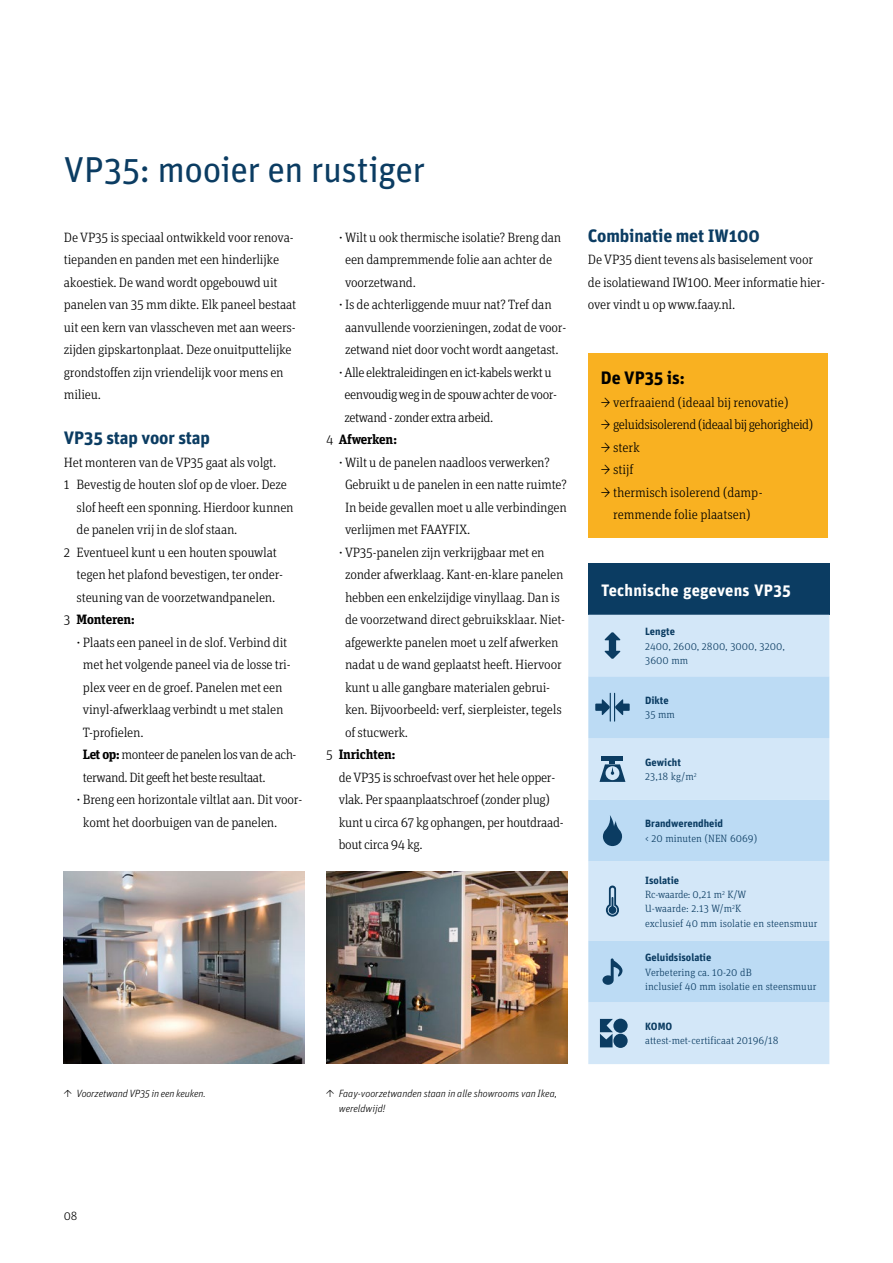
<style>
.page{position:relative;width:893px;height:1263px;background:#fff}
.page>*{position:absolute;margin:0;border:0;box-sizing:border-box;transform-origin:0 0}
.t1{font:36px "Unit Pro";letter-spacing:-.02em;color:#0b3c62}
.t2{font:700 18px "Unit Pro";letter-spacing:-.005em;color:#0b3c62}
.t3{font:700 18px "Unit Pro";letter-spacing:-.005em;color:#000}
.t4{font:700 16.5px "Unit Pro";letter-spacing:.01em;color:#fff}
.t5{font:300 13.5px/22.5px "Unit Slab Pro";letter-spacing:-.015em;color:#000}
.t6{font:300 13.5px "Unit Slab Pro";letter-spacing:-.035em;color:#000}
.t7{font:700 13.5px "Unit Slab Pro";letter-spacing:-.015em;color:#000}
.t8{font:300 12px "Unit Pro";color:#000}
.t9{font:300 10.5px/14.2px "Unit Slab Pro";letter-spacing:.005em;color:#0b3c62}
.t10{font:italic 300 10.5px/15px "Unit Pro";letter-spacing:-.005em;color:#000}
.t11{font:700 10.5px "Unit Pro";color:#0b3c62}
.s1{font-weight:300}
.s2{font-weight:700}
</style>
<div class="page">
<img style="left:64px;top:872px;width:241px;height:191px">
<img style="left:326px;top:872px;width:241px;height:191px">
<div style="left:588px;top:564px;width:241px;height:51px;background:#0b3c62"></div>
<div style="left:588px;top:615px;width:241px;height:449px;background:#d3e7f8"></div>
<svg style="left:588px;top:676px;width:241px;height:326px;background:#c6e0f5"></svg>
<svg style="left:604px;top:632px;width:17px;height:27px"></svg>
<svg style="left:595px;top:693px;width:35px;height:29px"></svg>
<svg style="left:599px;top:761px;width:26px;height:21px"></svg>
<hr style="left:602px;top:756px;width:21px;height:4px;background:#0b3c62">
<svg style="left:603px;top:815px;width:19px;height:31px"></svg>
<svg style="left:606px;top:885px;width:14px;height:32px"></svg>
<div style="left:609px;top:906px;width:7px;height:8px;background:#0b3c62;border-radius:50%"></div>
<svg style="left:602px;top:958px;width:20px;height:27px"></svg>
<div style="left:613px;top:1034px;width:15px;height:14px;background:#0b3c62;border-radius:50%"></div>
<svg style="left:600px;top:1019px;width:13px;height:28px"></svg>
<div style="left:613px;top:1019px;width:15px;height:14px;background:#0b3c62;border-radius:50%"></div>
<div style="left:588px;top:353px;width:240px;height:185px;background:#f9b121"></div>
<h1 class="t1" style="left:64px;top:146px;width:363px">VP35: mooier en rustiger</h1>
<p class="t5" style="left:64px;top:225px;width:234px">De VP35 is speciaal ontwikkeld voor renova&shy;tiepanden en panden met een hinderlijke akoestiek. De wand wordt opgebouwd uit panelen van 35 mm dikte. Elk paneel bestaat uit een kern van vlasscheven met aan weers&shy;zijden gipskartonplaat. Deze onuitputtelijke grondstoffen zijn vriendelijk voor mens en milieu.</p>
<h2 class="t2" style="left:64px;top:426px;width:148px">VP35 stap voor stap</h2>
<p class="t5" style="left:64px;top:450px;width:214px">Het monteren van de VP35 gaat als volgt.</p>
<p class="t5" style="left:64px;top:473px;width:225px">1 Bevestig de houten slof op de vloer. Deze</p>
<p class="t5" style="left:77px;top:495px;width:218px">slof heeft een sponning. Hierdoor kunnen</p>
<p class="t5" style="left:77px;top:518px;width:162px">de panelen vrij in de slof staan.</p>
<p class="t5" style="left:64px;top:540px;width:214px">2 Eventueel kunt u een houten spouwlat</p>
<p class="t5" style="left:77px;top:563px;width:208px">tegen het plafond bevestigen, ter onder-</p>
<p class="t5" style="left:77px;top:585px;width:200px">steuning van de voorzetwandpanelen.</p>
<p class="t7" style="left:64px;top:609px;width:73px"><span class="s1">3</span> Monteren:</p>
<p class="t5" style="left:83px;top:630px;width:215px;text-indent:-6px">• Plaats een paneel in de slof. Verbind dit met het volgende paneel via de losse tri&shy;plex veer en de groef. Panelen met een vinyl-afwerklaag verbindt u met stalen T-profielen.<br><span class="s2">Let op:</span> monteer de panelen los van de ach&shy;terwand. Dit geeft het beste resultaat.</p>
<p class="t5" style="left:83px;top:788px;width:221px;text-indent:-6px">• Breng een horizontale viltlat aan. Dit voor&shy;komt het doorbuigen van de panelen.</p>
<p class="t5" style="left:345px;top:225px;width:218px;text-indent:-6px">• Wilt u ook thermische isolatie? Breng dan een dampremmende folie aan achter de voorzetwand.</p>
<p class="t5" style="left:345px;top:293px;width:223px;text-indent:-6px">• Is de achterliggende muur nat? Tref dan aanvullende voorzieningen, zodat de voor&shy;zetwand niet door vocht wordt aangetast.</p>
<p class="t6" style="left:339px;top:363px;width:214px">• Alle elektraleidingen en ict-kabels werkt u</p>
<p class="t6" style="left:345px;top:386px;width:214px">eenvoudig weg in de spouw achter de voor-</p>
<p class="t6" style="left:345px;top:408px;width:150px">zetwand - zonder extra arbeid.</p>
<p class="t7" style="left:326px;top:430px;width:73px"><span class="s1">4</span> Afwerken:</p>
<p class="t5" style="left:345px;top:450px;width:224px;text-indent:-6px">• Wilt u de panelen naadloos verwerken?<br>Gebruikt u de panelen in een natte ruimte?<br>In beide gevallen moet u alle verbindingen verlijmen met FAAYFIX.</p>
<p class="t5" style="left:339px;top:540px;width:207px">• VP35-panelen zijn verkrijgbaar met en</p>
<p class="t5" style="left:345px;top:563px;width:220px">zonder afwerklaag. Kant-en-klare panelen</p>
<p class="t5" style="left:345px;top:585px;width:216px">hebben een enkelzijdige vinyllaag. Dan is</p>
<p class="t5" style="left:345px;top:608px;width:221px">de voorzetwand direct gebruiksklaar. Niet-</p>
<p class="t5" style="left:345px;top:630px;width:215px">afgewerkte panelen moet u zelf afwerken</p>
<p class="t5" style="left:345px;top:653px;width:218px">nadat u de wand geplaatst heeft. Hiervoor</p>
<p class="t5" style="left:345px;top:675px;width:207px">kunt u alle gangbare materialen gebrui-</p>
<p class="t5" style="left:345px;top:698px;width:218px">ken. Bijvoorbeeld: verf, sierpleister, tegels</p>
<p class="t5" style="left:345px;top:720px;width:64px">of stucwerk.</p>
<p class="t7" style="left:326px;top:745px;width:71px"><span class="s1">5</span> Inrichten:</p>
<p class="t5" style="left:339px;top:765px;width:218px">de VP35 is schroefvast over het hele opper-</p>
<p class="t5" style="left:339px;top:788px;width:213px">vlak. Per spaanplaatschroef (zonder plug)</p>
<p class="t5" style="left:339px;top:810px;width:226px">kunt u circa 67 kg ophangen, per houtdraad-</p>
<p class="t5" style="left:339px;top:833px;width:86px">bout circa 94 kg.</p>
<p class="t10" style="left:64px;top:1085px;width:144px">↑ Voorzetwand VP35 in een keuken.</p>
<p class="t10" style="left:339px;top:1085px;width:220px;text-indent:-13px">↑ Faay-voorzetwanden staan in alle showrooms van Ikea, wereldwijd!</p>
<h2 class="t2" style="left:588px;top:224px;width:174px">Combinatie met IW100</h2>
<p class="t5" style="left:588px;top:248px;width:239px">De VP35 dient tevens als basiselement voor de isolatiewand IW100. Meer informatie hier&shy;over vindt u op www.faay.nl.</p>
<h2 class="t3" style="left:601px;top:366px;width:86px">De VP35 is:</h2>
<p class="t5" style="left:601px;top:390px;width:189px">→ verfraaiend (ideaal bij renovatie)</p>
<p class="t6" style="left:601px;top:416px;width:214px">→ geluidsisolerend (ideaal bij gehorigheid)</p>
<p class="t5" style="left:601px;top:435px;width:40px">→ sterk</p>
<p class="t5" style="left:601px;top:458px;width:34px">→ stijf</p>
<p class="t5" style="left:601px;top:480px;width:162px;text-align:center">→ thermisch isolerend (damp&shy;remmende folie plaatsen)</p>
<p class="t4" style="left:601px;top:579px;width:191px">Technische gegevens VP35</p>
<p class="t11" style="left:645px;top:625px;width:31px">Lengte</p>
<p class="t9" style="left:645px;top:638px;width:141px">2400, 2600, 2800, 3000, 3200,<br>3600 mm</p>
<p class="t11" style="left:645px;top:694px;width:25px">Dikte</p>
<p class="t9" style="left:645px;top:707px;width:31px">35 mm</p>
<p class="t11" style="left:645px;top:755px;width:37px">Gewicht</p>
<p class="t9" style="left:645px;top:769px;width:53px">23,18 kg/m<sup>2</sup></p>
<p class="t11" style="left:645px;top:817px;width:80px">Brandwerendheid</p>
<p class="t9" style="left:645px;top:831px;width:114px">&lt; 20 minuten (NEN 6069)</p>
<p class="t11" style="left:645px;top:873px;width:35px">Isolatie</p>
<p class="t9" style="left:645px;top:887px;width:174px">Rc-waarde: 0,21 m<sup>2</sup> K/W<br>U-waarde: 2.13 W/m<sup>2</sup>K<br>exclusief 40 mm isolatie en steensmuur</p>
<p class="t11" style="left:645px;top:951px;width:68px">Geluidsisolatie</p>
<p class="t9" style="left:645px;top:965px;width:173px">Verbetering ca. 10-20 dB<br>inclusief 40 mm isolatie en steensmuur</p>
<p class="t11" style="left:645px;top:1020px;width:29px">KOMO</p>
<p class="t9" style="left:645px;top:1033px;width:135px">attest-met-certificaat 20196/18</p>
<p class="t8" style="left:64px;top:1209px;width:15px">08</p>
</div>
